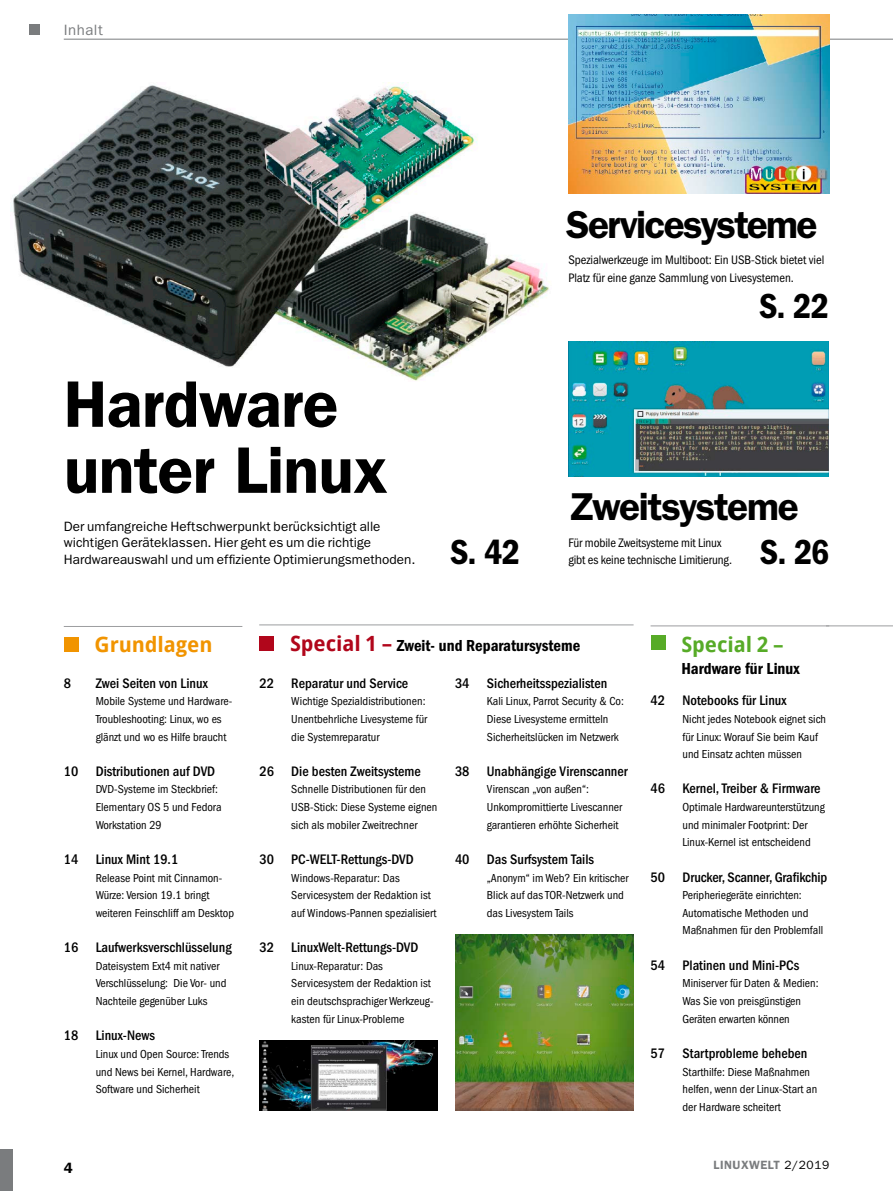
<style>
.page{position:relative;width:893px;height:1191px;background:#fff}
.page>*{position:absolute;margin:0;border:0;box-sizing:border-box;transform-origin:0 0}
.t1{font:600 66px/66px "ITC Franklin Gothic Std";letter-spacing:-.01em;color:#000}
.t2{font:600 39px "ITC Franklin Gothic Std";letter-spacing:-.045em;color:#000}
.t3{font:36px "ITC Franklin Gothic Std Dm Cd";color:#000}
.t4{font:700 21px "Droid Sans Pro";letter-spacing:-.005em;color:#f19400}
.t5{font:700 21px "Droid Sans Pro";letter-spacing:-.005em;color:#57ab27}
.t6{font:16.5px "ITC Franklin Gothic Std Dm Cd";color:#000}
.t7{font:15px "ITC Franklin Gothic Std";letter-spacing:.035em;color:#7a7c7e}
.t8{font:600 15px "ITC Franklin Gothic Std";color:#000}
.t9{font:500 condensed 14.25px "ITC Franklin Gothic Std";color:#000}
.t10{font:13.5px/16.5px "ITC Franklin Gothic Std";letter-spacing:.005em;color:#000}
.t11{font:condensed 12.75px/17.5px "ITC Franklin Gothic Std";letter-spacing:-.005em;color:#000}
.t12{font:condensed 12px/17.7px "ITC Franklin Gothic Std";color:#000}
.t13{font:600 12px "ITC Franklin Gothic Std";letter-spacing:.04em;color:#7a7c7e}
.s1{font-family:"Droid Sans Pro";font-weight:700;font-size:21px;color:#b1061b}
.s2{font-weight:400;color:#000}
</style>
<div class="page">
<div style="left:30px;top:24px;width:10px;height:11px;background:#7a7c7e"></div>
<div style="left:0;top:1148px;width:13px;height:43px;background:#7a7c7e"></div>
<img style="left:11px;top:82px;width:539px;height:299px">
<hr style="left:64px;top:39px;width:829px;height:1px;background:#7a7c7e">
<img style="left:568px;top:15px;width:261px;height:179px">
<img style="left:568px;top:341px;width:261px;height:135px">
<hr style="left:64px;top:626px;width:178px;height:1px;background:#9c9d9f">
<div style="left:64px;top:637px;width:15px;height:15px;background:#f19400"></div>
<hr style="left:259px;top:624px;width:375px;height:1px;background:#9c9d9f">
<div style="left:259px;top:636px;width:15px;height:15px;background:#b1061b"></div>
<hr style="left:651px;top:625px;width:178px;height:1px;background:#9c9d9f">
<div style="left:651px;top:634px;width:15px;height:15px;background:#57ab27"></div>
<hr style="left:826px;top:625px;width:67px;height:1px;background:#9c9d9f">
<img style="left:259px;top:1040px;width:179px;height:70px">
<img style="left:455px;top:934px;width:178px;height:176px">
<p class="t7" style="left:64px;top:21px;width:41px">Inhalt</p>
<p class="t1" style="left:64px;top:371px;width:326px">Hardware unter Linux</p>
<p class="t10" style="left:64px;top:518px;width:353px">Der umfangreiche Heftschwerpunkt berücksichtigt alle wichtigen Geräteklassen. Hier geht es um die richtige<br>Hardwareauswahl und um effiziente Optimierungsmethoden.</p>
<p class="t3" style="left:450px;top:531px;width:72px">S. 42</p>
<p class="t2" style="left:566px;top:202px;width:253px">Servicesysteme</p>
<p class="t11" style="left:568px;top:252px;width:257px">Spezialwerkzeuge im Multiboot: Ein USB-Stick bietet viel<br>Platz für eine ganze Sammlung von Livesystemen.</p>
<p class="t3" style="left:759px;top:286px;width:71px">S. 22</p>
<p class="t2" style="left:568px;top:484px;width:232px">Zweitsysteme</p>
<p class="t11" style="left:568px;top:533px;width:165px">Für mobile Zweitsysteme mit Linux gibt es keine technische Limitierung.</p>
<p class="t3" style="left:760px;top:531px;width:71px">S. 26</p>
<p class="t4" style="left:95px;top:630px;width:119px">Grundlagen</p>
<p class="t6" style="left:290px;top:636px;width:292px"><span class="s1">Special 1 –</span> Zweit- und Reparatursysteme</p>
<p class="t5" style="left:681px;top:629px;width:104px">Special 2 –</p>
<p class="t6" style="left:681px;top:659px;width:120px">Hardware für Linux</p>
<p class="t9" style="left:64px;top:675px;width:9px">8</p>
<p class="t9" style="left:96px;top:675px;width:114px">Zwei Seiten von Linux</p>
<p class="t12" style="left:96px;top:692px;width:138px">Mobile Systeme und Hardware-<br>Troubleshooting: Linux, wo es glänzt und wo es Hilfe braucht</p>
<p class="t9" style="left:64px;top:763px;width:153px">10 Distributionen auf DVD</p>
<p class="t12" style="left:96px;top:780px;width:127px">DVD-Systeme im Steckbrief:<br>Elementary OS 5 und Fedora<br>Workstation 29</p>
<p class="t9" style="left:64px;top:851px;width:116px">14 Linux Mint 19.1</p>
<p class="t12" style="left:96px;top:869px;width:140px">Release Point mit Cinnamon-<br>Würze: Version 19.1 bringt weiteren Feinschliff am Desktop</p>
<p class="t9" style="left:64px;top:939px;width:169px">16 Laufwerksverschlüsselung</p>
<p class="t12" style="left:96px;top:957px;width:132px">Dateisystem Ext4 mit nativer<br>Verschlüsselung: Die Vor- und<br>Nachteile gegenüber Luks</p>
<p class="t9" style="left:64px;top:1027px;width:93px">18 Linux-News</p>
<p class="t12" style="left:96px;top:1045px;width:140px">Linux und Open Source: Trends und News bei Kernel, Hardware,<br>Software und Sicherheit</p>
<p class="t9" style="left:259px;top:675px;width:150px">22 Reparatur und Service</p>
<p class="t12" style="left:291px;top:692px;width:138px">Wichtige Spezialdistributionen:<br>Unentbehrliche Livesysteme für die Systemreparatur</p>
<p class="t9" style="left:259px;top:763px;width:163px">26 Die besten Zweitsysteme</p>
<p class="t12" style="left:291px;top:780px;width:148px">Schnelle Distributionen für den<br>USB-Stick: Diese Systeme eignen sich als mobiler Zweitrechner</p>
<p class="t9" style="left:259px;top:851px;width:156px">30 PC-WELT-Rettungs-DVD</p>
<p class="t12" style="left:291px;top:869px;width:147px">Windows-Reparatur: Das<br>Servicesystem der Redaktion ist auf Windows-Pannen spezialisiert</p>
<p class="t9" style="left:259px;top:939px;width:161px">32 LinuxWelt-Rettungs-DVD</p>
<p class="t12" style="left:291px;top:957px;width:144px">Linux-Reparatur: Das<br>Servicesystem der Redaktion ist ein deutschsprachiger Werkzeug&shy;kasten für Linux-Probleme</p>
<p class="t9" style="left:455px;top:675px;width:154px">34 Sicherheitsspezialisten</p>
<p class="t12" style="left:487px;top:692px;width:139px">Kali Linux, Parrot Security &amp; Co:<br>Diese Livesysteme ermitteln<br>Sicherheitslücken im Netzwerk</p>
<p class="t9" style="left:455px;top:763px;width:174px">38 Unabhängige Virenscanner</p>
<p class="t12" style="left:487px;top:780px;width:137px">Virenscan „von außen“:<br>Unkompromittierte Livescanner garantieren erhöhte Sicherheit</p>
<p class="t9" style="left:455px;top:851px;width:141px">40 Das Surfsystem Tails</p>
<p class="t12" style="left:487px;top:869px;width:143px">„Anonym“ im Web? Ein kritischer<br>Blick auf das TOR-Netzwerk und das Livesystem Tails</p>
<p class="t9" style="left:651px;top:692px;width:137px">42 Notebooks für Linux</p>
<p class="t12" style="left:682px;top:710px;width:145px">Nicht jedes Notebook eignet sich für Linux: Worauf Sie beim Kauf und Einsatz achten müssen</p>
<p class="t9" style="left:651px;top:780px;width:171px">46 Kernel, Treiber &amp; Firmware</p>
<p class="t12" style="left:682px;top:798px;width:144px">Optimale Hardwareunterstützung und minimaler Footprint: Der<br>Linux-Kernel ist entscheidend</p>
<p class="t9" style="left:651px;top:868px;width:178px">50 Drucker, Scanner, Grafikchip</p>
<p class="t12" style="left:682px;top:886px;width:142px">Peripheriegeräte einrichten:<br>Automatische Methoden und<br>Maßnahmen für den Problemfall</p>
<p class="t9" style="left:651px;top:957px;width:150px">54 Platinen und Mini-PCs</p>
<p class="t12" style="left:682px;top:974px;width:138px">Miniserver für Daten &amp; Medien:<br>Was Sie von preisgünstigen<br>Geräten erwarten können</p>
<p class="t9" style="left:651px;top:1045px;width:158px">57 Startprobleme beheben</p>
<p class="t12" style="left:682px;top:1062px;width:136px">Starthilfe: Diese Maßnahmen helfen, wenn der Linux-Start an der Hardware scheitert</p>
<p class="t8" style="left:64px;top:1158px;width:10px">4</p>
<p class="t13" style="left:714px;top:1158px;width:117px">LINUXWELT <span class="s2">2/2019</span></p>
</div>
